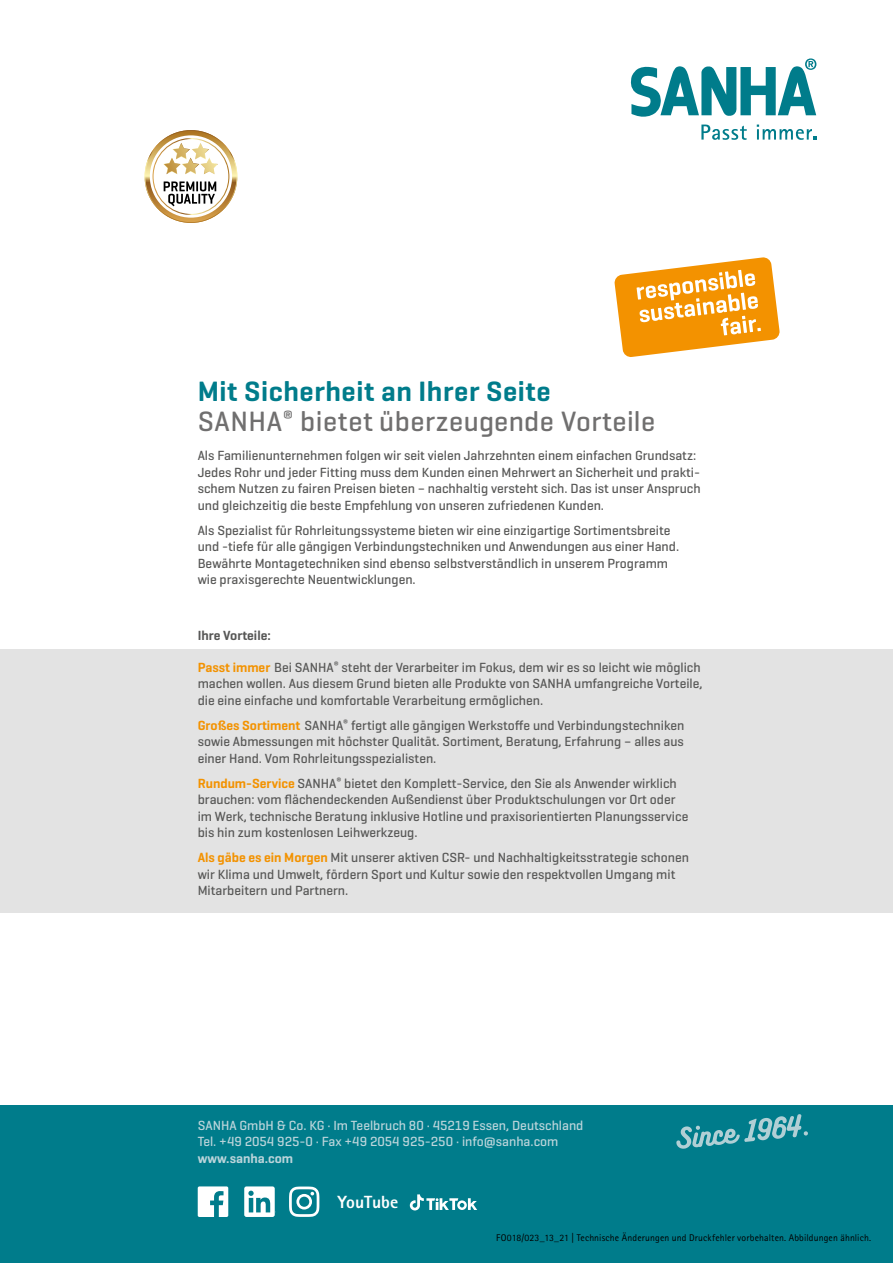
<style>
.page{position:relative;width:893px;height:1263px;background:#fff}
.page>*{position:absolute;margin:0;border:0;box-sizing:border-box;transform-origin:0 0}
.t1{font:500 28.5px/30px "Geogrotesque";letter-spacing:.02em;color:#706f6f}
.t2{font:800 17.7px "Rotis Sans Serif Pro";color:#fff}
.t3{font:500 13.5px/16.5px "Geogrotesque";color:#575756}
.t4{font:500 13.5px/16.5px "Geogrotesque";color:#bcd5db}
.t5{font:600 13.5px "Geogrotesque";color:#bcd5db}
.t6{font:600 13.5px "Geogrotesque";color:#575756}
.t7{font:9.75px "Rotis Sans Serif Pro";letter-spacing:.015em;color:#000}
.s1{font-weight:600;color:#007c8b}
.s2{font-weight:600;color:#f39200}
</style>
<div class="page">
<div style="left:0;top:649px;width:893px;height:263px;background:#e3e3e3"></div>
<div style="left:0;top:1106px;width:893px;height:157px;background:#007c8b"></div>
<svg style="left:244px;top:1186px;width:31px;height:31px"></svg>
<svg style="left:198px;top:1186px;width:30px;height:31px"></svg>
<svg style="left:289px;top:1186px;width:30px;height:31px"></svg>
<svg style="left:676px;top:1114px;width:132px;height:35px"></svg>
<svg style="left:145px;top:130px;width:92px;height:93px"></svg>
<svg style="left:614px;top:257px;width:166px;height:100px"></svg>
<svg style="left:701px;top:125px;width:46px;height:15px"></svg>
<svg style="left:757px;top:125px;width:59px;height:15px"></svg>
<svg style="left:631px;top:58px;width:185px;height:59px"></svg>
<svg style="left:410px;top:1194px;width:67px;height:16px"></svg>
<h1 class="t1" style="left:198px;top:376px;width:459px"><span class="s1">Mit Sicherheit an Ihrer Seite<br></span>SANHA<sup>®</sup> bietet überzeugende Vorteile</h1>
<p class="t3" style="left:198px;top:447px;width:504px">Als Familienunternehmen folgen wir seit vielen Jahrzehnten einem einfachen Grundsatz:<br>Jedes Rohr und jeder Fitting muss dem Kunden einen Mehrwert an Sicherheit und prakti&shy;schem Nutzen zu fairen Preisen bieten – nachhaltig versteht sich. Das ist unser Anspruch und gleichzeitig die beste Empfehlung von unseren zufriedenen Kunden.</p>
<p class="t3" style="left:198px;top:522px;width:483px">Als Spezialist für Rohrleitungssysteme bieten wir eine einzigartige Sortimentsbreite und -tiefe für alle gängigen Verbindungstechniken und Anwendungen aus einer Hand.<br>Bewährte Montagetechniken sind ebenso selbstverständlich in unserem Programm wie praxisgerechte Neuentwicklungen.</p>
<p class="t6" style="left:198px;top:627px;width:75px">Ihre Vorteile:</p>
<p class="t3" style="left:198px;top:658px;width:506px"><span class="s2">Passt immer</span> Bei SANHA<sup>®</sup> steht der Verarbeiter im Fokus, dem wir es so leicht wie möglich machen wollen. Aus diesem Grund bieten alle Produkte von SANHA umfangreiche Vorteile, die eine einfache und komfortable Verarbeitung ermöglichen.</p>
<p class="t3" style="left:198px;top:716px;width:488px;text-align:justify"><span class="s2">Großes Sortiment</span> SANHA<sup>®</sup> fertigt alle gängigen Werkstoffe und Verbindungstechniken sowie Abmessungen mit höchster Qualität. Sortiment, Beratung, Erfahrung – alles aus einer Hand. Vom Rohrleitungsspezialisten.</p>
<p class="t3" style="left:198px;top:774px;width:492px"><span class="s2">Rundum-Service</span> SANHA<sup>®</sup> bietet den Komplett-Service, den Sie als Anwender wirklich brauchen: vom flächendeckenden Außendienst über Produktschulungen vor Ort oder im Werk, technische Beratung inklusive Hotline und praxisorientierten Planungsservice bis hin zum kostenlosen Leihwerkzeug.</p>
<p class="t3" style="left:198px;top:849px;width:493px"><span class="s2">Als gäbe es ein Morgen</span> Mit unserer aktiven CSR- und Nachhaltigkeitsstrategie schonen wir Klima und Umwelt, fördern Sport und Kultur sowie den respektvollen Umgang mit<br>Mitarbeitern und Partnern.</p>
<p class="t4" style="left:198px;top:1116px;width:387px">SANHA GmbH &amp; Co. KG · Im Teelbruch 80 · 45219 Essen, Deutschland<br>Tel. +49 2054 925-0 · Fax +49 2054 925-250 · info@sanha.com</p>
<p class="t5" style="left:198px;top:1150px;width:97px">www.sanha.com</p>
<h2 class="t2" style="left:337px;top:1191px;width:62px">YouTube</h2>
<p class="t7" style="left:496px;top:1231px;width:376px">FO018/023_13_21 | Technische Änderungen und Druckfehler vorbehalten. Abbildungen ähnlich.</p>
</div>
